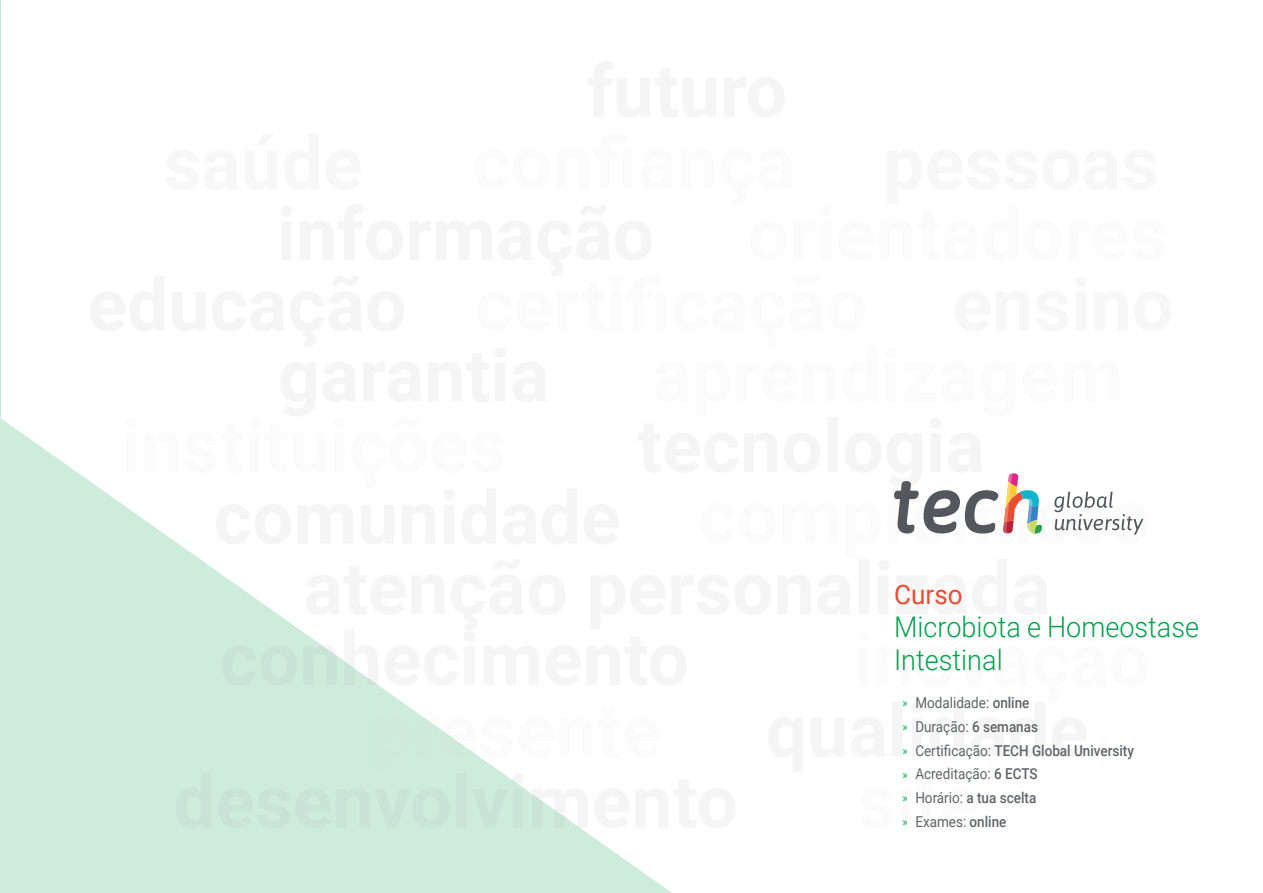
<style>
.page{position:relative;width:1263px;height:893px;background:#fff}
.page>*{position:absolute;margin:0;border:0;box-sizing:border-box;transform-origin:0 0}
.t1{font:300 28.5px/33px "Roboto";color:#04a14d;scale:.95 1}
.t2{font:27px "Roboto";color:#e94d35}
.t3{font:15px/23.7px "Roboto";color:#61646a;scale:.9 1}
.s1{font-size:12px;color:#04a14d}
.s2{font-weight:500}
</style>
<div class="page">
<svg style="left:0;top:418px;width:672px;height:475px;background:#d3eee0"></svg>
<svg style="left:306px;top:559px;width:366px;height:71px"></svg>
<svg style="left:222px;top:630px;width:450px;height:56px"></svg>
<svg style="left:176px;top:709px;width:496px;height:119px"></svg>
<svg style="left:90px;top:418px;width:1054px;height:140px"></svg>
<h2 class="t2" style="left:894px;top:575px;width:70px">Curso</h2>
<h1 class="t1" style="left:894px;top:609px;width:323px">Microbiota e Homeostase<br>Intestinal</h1>
<p class="t3" style="left:902px;top:690px;width:259px"><span class="s1">»</span> Modalidade: <span class="s2">online<br></span><span class="s1">»</span> Duração: <span class="s2">6 semanas<br></span><span class="s1">»</span> Certificação: <span class="s2">TECH Global University </span><span class="s1">»</span> Acreditação: <span class="s2">6 ECTS<br></span><span class="s1">»</span> Horário: <span class="s2">a tua scelta<br></span><span class="s1">»</span> Exames: <span class="s2">online</span></p>
</div>
